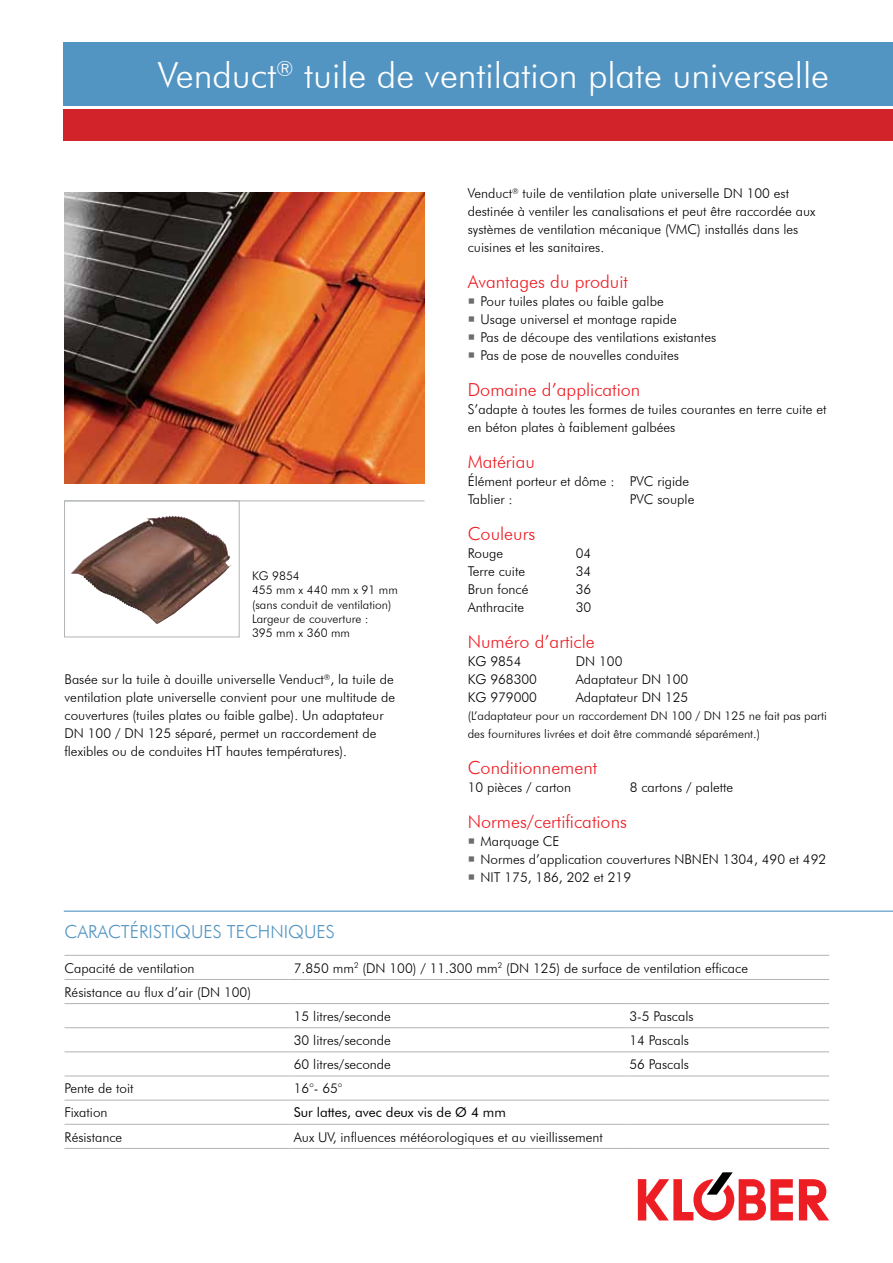
<style>
.page{position:relative;width:893px;height:1263px;background:#fff}
.page>*{position:absolute;margin:0;border:0;box-sizing:border-box;transform-origin:0 0}
.t1{font:300 36px "Futura BT";color:#fff}
.t2{font:300 18px "Futura BT";color:#ed1d24}
.t3{font:300 18px "Futura BT";color:#5294c2}
.t4{font:300 13.5px/18px "Futura BT";color:#000}
.t5{font:13.5px "Futura BT";color:#000}
.t6{font:300 12px/14.4px "Futura BT";color:#000}
</style>
<div class="page">
<div style="left:64px;top:42px;width:829px;height:64px;background:#5294c2"></div>
<div style="left:64px;top:109px;width:829px;height:32px;background:#d2232a"></div>
<hr style="left:64px;top:910px;width:829px;height:2px;background:#5294c2">
<svg style="left:799px;top:1179px;width:30px;height:41px"></svg>
<svg style="left:638px;top:1172px;width:155px;height:48px"></svg>
<img style="left:65px;top:193px;width:360px;height:290px">
<img style="left:70px;top:516px;width:150px;height:108px">
<div style="left:64px;top:500px;width:176px;height:137px;border:1px solid #b1b4b6"></div>
<hr style="left:65px;top:955px;width:225px;height:1px;background:#b1b4b6">
<hr style="left:290px;top:955px;width:335px;height:1px;background:#b1b4b6">
<hr style="left:625px;top:955px;width:204px;height:1px;background:#b1b4b6">
<hr style="left:65px;top:979px;width:225px;height:1px;background:#b1b4b6">
<hr style="left:290px;top:979px;width:335px;height:1px;background:#b1b4b6">
<hr style="left:625px;top:979px;width:204px;height:1px;background:#b1b4b6">
<hr style="left:65px;top:1003px;width:225px;height:1px;background:#b1b4b6">
<hr style="left:290px;top:1003px;width:335px;height:1px;background:#b1b4b6">
<hr style="left:625px;top:1003px;width:204px;height:1px;background:#b1b4b6">
<hr style="left:65px;top:1027px;width:225px;height:1px;background:#b1b4b6">
<hr style="left:290px;top:1027px;width:335px;height:1px;background:#b1b4b6">
<hr style="left:625px;top:1027px;width:204px;height:1px;background:#b1b4b6">
<hr style="left:65px;top:1051px;width:225px;height:1px;background:#b1b4b6">
<hr style="left:290px;top:1051px;width:335px;height:1px;background:#b1b4b6">
<hr style="left:625px;top:1051px;width:204px;height:1px;background:#b1b4b6">
<hr style="left:65px;top:1075px;width:225px;height:1px;background:#b1b4b6">
<hr style="left:290px;top:1075px;width:335px;height:1px;background:#b1b4b6">
<hr style="left:625px;top:1075px;width:204px;height:1px;background:#b1b4b6">
<hr style="left:65px;top:1100px;width:225px;height:1px;background:#b1b4b6">
<hr style="left:290px;top:1100px;width:335px;height:1px;background:#b1b4b6">
<hr style="left:625px;top:1100px;width:204px;height:1px;background:#b1b4b6">
<hr style="left:65px;top:1124px;width:225px;height:1px;background:#b1b4b6">
<hr style="left:290px;top:1124px;width:335px;height:1px;background:#b1b4b6">
<hr style="left:625px;top:1124px;width:204px;height:1px;background:#b1b4b6">
<hr style="left:65px;top:1148px;width:225px;height:1px;background:#b1b4b6">
<hr style="left:290px;top:1148px;width:335px;height:1px;background:#b1b4b6">
<hr style="left:625px;top:1148px;width:204px;height:1px;background:#b1b4b6">
<hr style="left:65px;top:500px;width:360px;height:1px;background:#b1b4b6">
<h1 class="t1" style="left:158px;top:53px;width:673px">Venduct<sup>®</sup> tuile de ventilation plate universelle</h1>
<p class="t6" style="left:252px;top:568px;width:147px">KG 9854<br>455 mm x 440 mm x 91 mm (sans conduit de ventilation)<br>Largeur de couverture :<br>395 mm x 360 mm</p>
<p class="t4" style="left:65px;top:670px;width:332px">Basée sur la tuile à douille universelle Venduct<sup>®</sup>, la tuile de ventilation plate universelle convient pour une multitude de couvertures (tuiles plates ou faible galbe). Un adaptateur DN 100 / DN 125 séparé, permet un raccordement de flexibles ou de conduites HT hautes températures).</p>
<h2 class="t3" style="left:65px;top:921px;width:25px">Caract</h2>
<h2 class="t3" style="left:130px;top:921px;width:129px">éristiqu es techn</h2>
<h2 class="t3" style="left:284px;top:921px;width:52px">iqu es</h2>
<p class="t4" style="left:468px;top:184px;width:349px">Venduct<sup>®</sup> tuile de ventilation plate universelle DN 100 est destinée à ventiler les canalisations et peut être raccordée aux systèmes de ventilation mécanique (VMC) installés dans les cuisines et les sanitaires.</p>
<h2 class="t2" style="left:468px;top:271px;width:162px">Avantages du produit</h2>
<p class="t4" style="left:480px;top:292px;width:237px">Pour tuiles plates ou faible galbe<br>Usage universel et montage rapide<br>Pas de découpe des ventilations existantes Pas de pose de nouvelles conduites</p>
<h2 class="t2" style="left:468px;top:379px;width:174px">Domaine d’application</h2>
<p class="t4" style="left:468px;top:400px;width:360px">S’adapte à toutes les formes de tuiles courantes en terre cuite et en béton plates à faiblement galbées</p>
<h2 class="t2" style="left:468px;top:451px;width:69px">Matériau</h2>
<p class="t4" style="left:468px;top:472px;width:223px">Élément porteur et dôme : PVC rigide<br>Tablier :</p>
<p class="t4" style="left:630px;top:490px;width:66px">PVC souple</p>
<h2 class="t2" style="left:468px;top:523px;width:69px">Couleurs</h2>
<p class="t4" style="left:468px;top:544px;width:37px">Rouge</p>
<p class="t4" style="left:576px;top:544px;width:17px">04</p>
<p class="t4" style="left:468px;top:562px;width:59px">Terre cuite</p>
<p class="t4" style="left:576px;top:562px;width:17px">34</p>
<p class="t4" style="left:468px;top:580px;width:62px">Brun foncé</p>
<p class="t4" style="left:576px;top:580px;width:17px">36</p>
<p class="t4" style="left:468px;top:598px;width:58px">Anthracite</p>
<p class="t4" style="left:576px;top:598px;width:17px">30</p>
<h2 class="t2" style="left:468px;top:631px;width:129px">Numéro d’article</h2>
<p class="t4" style="left:468px;top:652px;width:55px">KG 9854</p>
<p class="t4" style="left:576px;top:652px;width:48px">DN 100</p>
<p class="t4" style="left:468px;top:670px;width:71px">KG 968300</p>
<p class="t4" style="left:576px;top:670px;width:114px">Adaptateur DN 100</p>
<p class="t4" style="left:468px;top:688px;width:71px">KG 979000</p>
<p class="t4" style="left:576px;top:688px;width:114px">Adaptateur DN 125</p>
<p class="t6" style="left:468px;top:707px;width:361px;line-height:18px">(L’adaptateur pour un raccordement DN 100 / DN 125 ne fait pas parti des fournitures livrées et doit être commandé séparément.)</p>
<h2 class="t2" style="left:468px;top:757px;width:131px">Conditionnement</h2>
<p class="t4" style="left:468px;top:778px;width:105px">10 pièces / carton</p>
<p class="t4" style="left:630px;top:778px;width:105px">8 cartons / palette</p>
<h2 class="t2" style="left:468px;top:811px;width:161px">Normes/certifications</h2>
<p class="t4" style="left:480px;top:832px;width:347px">Marquage CE<br>Normes d’application couvertures NBNEN 1304, 490 et 492<br>NIT 175, 186, 202 et 219</p>
<p class="t4" style="left:65px;top:958px;width:132px">Capacité de ventilation</p>
<p class="t4" style="left:294px;top:958px;width:456px">7.850 mm<sup>2</sup> (DN 100) / 11.300 mm<sup>2</sup> (DN 125) de surface de ventilation efficace</p>
<p class="t4" style="left:65px;top:983px;width:188px">Résistance au flux d’air (DN 100)</p>
<p class="t4" style="left:294px;top:1007px;width:99px">15 litres/seconde</p>
<p class="t4" style="left:629px;top:1007px;width:66px">3-5 Pascals</p>
<p class="t4" style="left:294px;top:1031px;width:99px">30 litres/seconde</p>
<p class="t4" style="left:629px;top:1031px;width:61px">14 Pascals</p>
<p class="t4" style="left:294px;top:1055px;width:99px">60 litres/seconde</p>
<p class="t4" style="left:629px;top:1055px;width:61px">56 Pascals</p>
<p class="t4" style="left:65px;top:1079px;width:70px">Pente de toit</p>
<p class="t4" style="left:294px;top:1079px;width:50px">16°- 65°</p>
<p class="t4" style="left:65px;top:1103px;width:45px">Fixation</p>
<p class="t5" style="left:294px;top:1104px;width:214px">Sur lattes, avec deux vis de Ø 4 mm</p>
<p class="t4" style="left:65px;top:1127px;width:59px">Résistance</p>
<p class="t4" style="left:294px;top:1127px;width:311px">Aux UV, influences météorologiques et au vieillissement</p>
</div>
